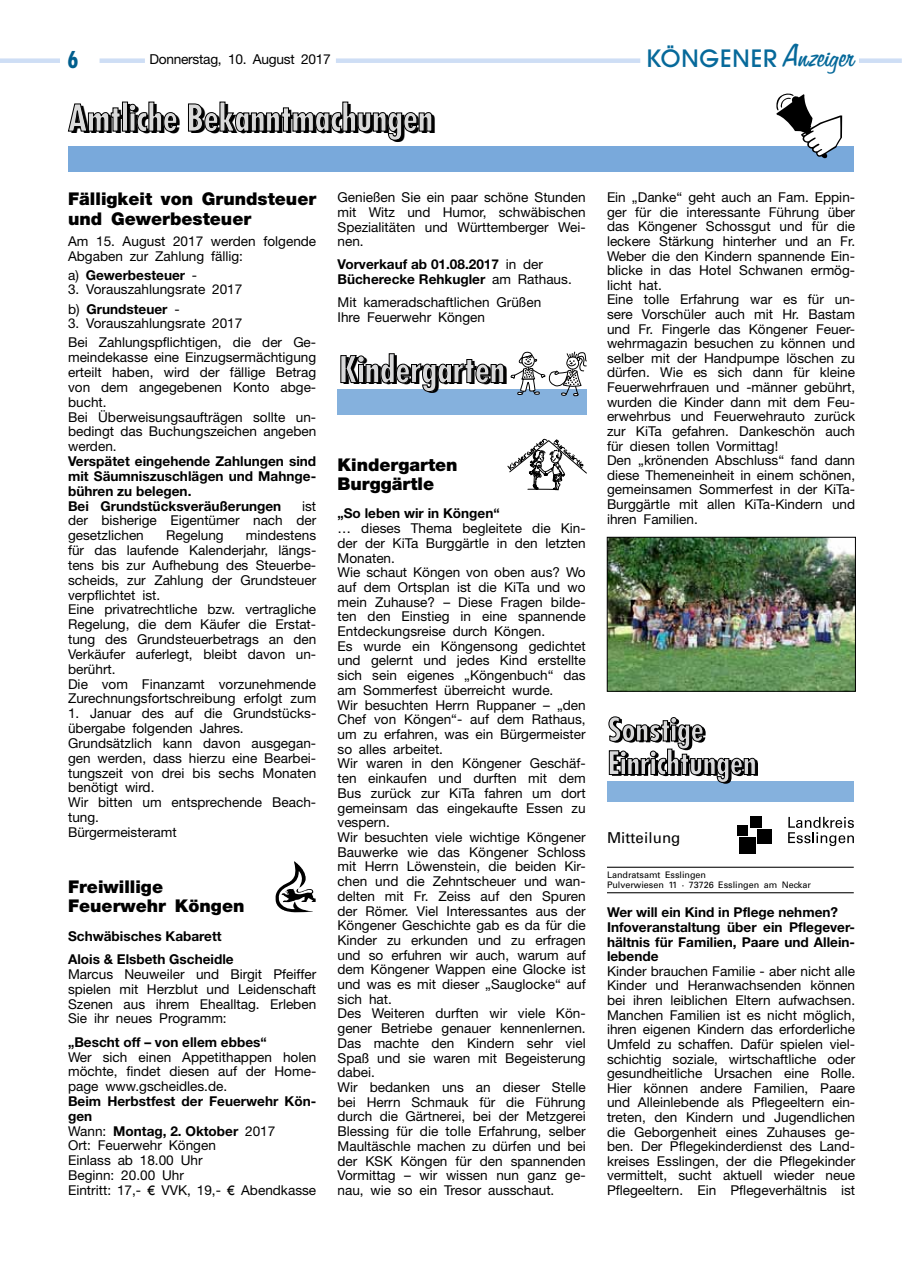
<style>
.page{position:relative;width:902px;height:1280px;background:#fff}
.page>*{position:absolute;margin:0;border:0;box-sizing:border-box;transform-origin:0 0}
.t1{font:700 condensed 36px "Futura";color:#000}
.t2{font:700 condensed 35.7px "Futura";color:#000}
.t3{font:700 condensed 25.5px "Futura T";color:#005e8d}
.t4{font:500 25.05px "Avant Garde BQ";letter-spacing:.02em;color:#06699a}
.t5{font:900 17.55px/19.6px "Helvetica Neue";color:#000}
.t6{font:15px "Univers";letter-spacing:.01em;color:#000}
.t7{font:13.65px/14.7px "Helvetica Neue";color:#000}
.t8{font:700 13.65px/14.9px "Helvetica Neue";color:#000}
.t9{font:13.65px "Helvetica Neue";letter-spacing:-.02em;color:#000}
.t10{font:9px/10.8px "Univers";color:#000}
.s1{font-family:"Freehand 575 BT Regular B";font-weight:400;font-size:36px}
.s2{font-weight:400}
.s3{font-weight:700}
.s4{font-family:"Gill Sans"}
</style>
<div class="page">
<div style="left:99px;top:58px;width:46px;height:5px;background:#cedef5"></div>
<div style="left:336px;top:58px;width:304px;height:5px;background:#cedef5"></div>
<div style="left:858px;top:58px;width:43px;height:5px;background:#cedef5"></div>
<div style="left:0;top:58px;width:60px;height:5px;background:#cedef5"></div>
<svg style="left:275px;top:861px;width:40px;height:51px"></svg>
<div style="left:337px;top:390px;width:249px;height:25px;background:#85b1dd"></div>
<svg style="left:340px;top:351px;width:246px;height:46px"></svg>
<svg style="left:507px;top:439px;width:79px;height:51px"></svg>
<img style="left:609px;top:539px;width:244px;height:150px">
<div style="left:607px;top:537px;width:248px;height:154px;border:1px solid #000"></div>
<div style="left:607px;top:781px;width:246px;height:20px;background:#85b1dd"></div>
<svg style="left:608px;top:717px;width:150px;height:67px"></svg>
<hr style="left:607px;top:867px;width:246px;height:1px;background:#000">
<hr style="left:607px;top:892px;width:246px;height:1px;background:#000">
<svg style="left:788px;top:817px;width:65px;height:29px"></svg>
<div style="left:737px;top:825px;width:11px;height:10px;background:#000"></div>
<div style="left:739px;top:837px;width:17px;height:16px;background:#000"></div>
<div style="left:757px;top:829px;width:14px;height:14px;background:#000"></div>
<div style="left:749px;top:816px;width:12px;height:11px;background:#000"></div>
<svg style="left:68px;top:104px;width:52px;height:27px"></svg>
<div style="left:122px;top:102px;width:6px;height:29px;border:1px solid #000"></div>
<svg style="left:129px;top:102px;width:48px;height:30px"></svg>
<svg style="left:188px;top:102px;width:244px;height:38px"></svg>
<div style="left:68px;top:146px;width:785px;height:26px;background:#79a9db"></div>
<svg style="left:776px;top:94px;width:66px;height:65px"></svg>
<h3 class="t3" style="left:68px;top:44px;width:13px">6</h3>
<p class="t9" style="left:149px;top:51px;width:183px">Donnerstag, 10. August 2017</p>
<h3 class="t4" style="left:647px;top:43px;width:210px">KÖNGENER <span class="s1">Anzeiger</span></h3>
<h1 class="t1" style="left:71px;top:96px;width:366px">Amtliche Bekanntmachungen</h1>
<p class="t5" style="left:68px;top:189px;width:250px">Fälligkeit von Grundsteuer und Gewerbesteuer</p>
<p class="t7" style="left:68px;top:233px;width:250px">Am 15. August 2017 werden folgende<br>Abgaben zur Zahlung fällig:</p>
<p class="t8" style="left:68px;top:267px;width:131px"><span class="s2">a)</span> Gewerbesteuer <span class="s2">-</span></p>
<p class="t7" style="left:68px;top:280px;width:176px;line-height:19px">3. Vorauszahlungsrate 2017 b) <span class="s3">Grundsteuer</span> -</p>
<p class="t7" style="left:68px;top:314px;width:250px;line-height:19px">3. Vorauszahlungsrate 2017<br>Bei Zahlungspflichtigen, die der Ge-</p>
<p class="t7" style="left:68px;top:350px;width:250px">meindekasse eine Einzugsermächtigung erteilt haben, wird der fällige Betrag von dem angegebenen Konto abge&shy;bucht.<br>Bei Überweisungsaufträgen sollte un&shy;bedingt das Buchungszeichen angeben werden.</p>
<p class="t8" style="left:68px;top:453px;width:250px">Verspätet eingehende Zahlungen sind mit Säumniszuschlägen und Mahnge&shy;bühren zu belegen.<br>Bei Grundstücksveräußerungen</p>
<p class="t7" style="left:68px;top:498px;width:250px;text-align:justify;text-indent:234px">ist der bisherige Eigentümer nach der gesetzlichen</p>
<p class="t7" style="left:68px;top:528px;width:250px;text-indent:178px">mindestens für das laufende Kalenderjahr, längs&shy;tens bis zur Aufhebung des Steuerbe&shy;scheids, zur Zahlung der Grundsteuer verpflichtet ist.<br>Eine privatrechtliche bzw. vertragliche<br>Regelung, die dem Käufer die Erstat&shy;tung des Grundsteuerbetrags an den<br>Verkäufer auferlegt, bleibt davon un&shy;berührt.<br>Die vom Finanzamt vorzunehmende<br>Zurechnungsfortschreibung erfolgt zum</p>
<p class="t7" style="left:68px;top:706px;width:250px">1. Januar des auf die Grundstücks&shy;übergabe folgenden Jahres.<br>Grundsätzlich kann davon ausgegan&shy;gen werden, dass hierzu eine Bearbei&shy;tungszeit von drei bis sechs Monaten benötigt wird.<br>Wir bitten um entsprechende Beach&shy;tung.<br>Bürgermeisteramt</p>
<p class="t7" style="left:166px;top:528px;width:59px">Regelung</p>
<p class="t5" style="left:68px;top:877px;width:178px;line-height:19.2px">Freiwillige<br>Feuerwehr Köngen</p>
<p class="t8" style="left:68px;top:924px;width:167px;line-height:23.4px">Schwäbisches Kabarett<br>Alois &amp; Elsbeth Gscheidle</p>
<p class="t7" style="left:68px;top:966px;width:250px;text-align:justify">Marcus Neuweiler und Birgit Pfeiffer spielen mit Herzblut und Leidenschaft Szenen aus ihrem Ehealltag. Erleben Sie ihr neues Programm:</p>
<p class="t8" style="left:68px;top:1034px;width:200px">„Bescht off – von ellem ebbes“</p>
<p class="t7" style="left:68px;top:1049px;width:250px;text-align:justify">Wer sich einen Appetithappen holen möchte, findet diesen auf der Home&shy;page www.gscheidles.de.</p>
<p class="t7" style="left:68px;top:1093px;width:250px"><span class="s3">Beim Herbstfest der Feuerwehr Kön&shy;gen<br></span>Wann: <span class="s3">Montag, 2. Oktober</span> 2017<br>Ort: Feuerwehr Köngen<br>Einlass ab 18.00 Uhr<br>Beginn: 20.00 Uhr<br>Eintritt: 17,- <span class="s4">€</span> VVK, 19,- <span class="s4">€</span> Abendkasse</p>
<p class="t7" style="left:337px;top:190px;width:250px;text-align:justify">Genießen Sie ein paar schöne Stunden mit Witz und Humor, schwäbischen Spezialitäten und Württemberger Wei&shy;nen.</p>
<p class="t8" style="left:337px;top:257px;width:236px">Vorverkauf ab 01.08.2017 <span class="s2">in der<br></span>Bücherecke Rehkugler <span class="s2">am Rathaus.</span></p>
<p class="t7" style="left:337px;top:295px;width:205px">Mit kameradschaftlichen Grüßen<br>Ihre Feuerwehr Köngen</p>
<h2 class="t2" style="left:342px;top:348px;width:167px">Kindergarten</h2>
<p class="t5" style="left:337px;top:455px;width:122px;line-height:19px">Kindergarten<br>Burggärtle</p>
<p class="t8" style="left:337px;top:506px;width:164px">„So leben wir in Köngen“</p>
<p class="t7" style="left:337px;top:521px;width:250px">… dieses Thema begleitete die Kin&shy;der der KiTa Burggärtle in den letzten<br>Monaten.<br>Wie schaut Köngen von oben aus? Wo auf dem Ortsplan ist die KiTa und wo mein Zuhause? – Diese Fragen bilde&shy;ten den Einstieg in eine spannende<br>Entdeckungsreise durch Köngen.<br>Es wurde ein Köngensong gedichtet und gelernt und jedes Kind erstellte sich sein eigenes „Köngenbuch“ das am Sommerfest überreicht wurde.<br>Wir besuchten Herrn Ruppaner – „den<br>Chef von Köngen“- auf dem Rathaus, um zu erfahren, was ein Bürgermeister so alles arbeitet.<br>Wir waren in den Köngener Geschäf&shy;ten einkaufen und durften mit dem<br>Bus zurück zur KiTa fahren um dort gemeinsam das eingekaufte Essen zu vespern.<br>Wir besuchten viele wichtige Köngener<br>Bauwerke wie das Köngener Schloss mit Herrn Löwenstein, die beiden Kir&shy;chen und die Zehntscheuer und wan&shy;delten mit Fr. Zeiss auf den Spuren der Römer. Viel Interessantes aus der<br>Köngener Geschichte gab es da für die<br>Kinder zu erkunden und zu erfragen und so erfuhren wir auch, warum auf dem Köngener Wappen eine Glocke ist und was es mit dieser „Sauglocke“ auf sich hat.<br>Des Weiteren durften wir viele Kön&shy;gener Betriebe genauer kennenlernen.<br>Das machte den Kindern sehr viel<br>Spaß und sie waren mit Begeisterung dabei.<br>Wir bedanken uns an dieser Stelle bei Herrn Schmauk für die Führung durch die Gärtnerei, bei der Metzgerei<br>Blessing für die tolle Erfahrung, selber<br>Maultäschle machen zu dürfen und bei der KSK Köngen für den spannenden<br>Vormittag – wir wissen nun ganz ge&shy;nau, wie so ein Tresor ausschaut.</p>
<p class="t7" style="left:607px;top:190px;width:250px">Ein „Danke“ geht auch an Fam. Eppin&shy;ger für die interessante Führung über das Köngener Schossgut und für die leckere Stärkung hinterher und an Fr.<br>Weber die den Kindern spannende Ein&shy;blicke in das Hotel Schwanen ermög&shy;licht hat.<br>Eine tolle Erfahrung war es für un&shy;sere Vorschüler auch mit Hr. Bastam und Fr. Fingerle das Köngener Feuer&shy;wehrmagazin besuchen zu können und selber mit der Handpumpe löschen zu dürfen. Wie es sich dann für kleine Feuerwehrfrauen und -männer gebührt, wurden die Kinder dann mit dem Feu&shy;erwehrbus und Feuerwehrauto zurück zur KiTa gefahren. Dankeschön auch für diesen tollen Vormittag!<br>Den „krönenden Abschluss“ fand dann diese Themeneinheit in einem schönen, gemeinsamen Sommerfest in der KiTa-Burggärtle mit allen KiTa-Kindern und ihren Familien.</p>
<p class="t6" style="left:607px;top:828px;width:75px">Mitteilung</p>
<p class="t10" style="left:607px;top:869px;width:205px">Landratsamt Esslingen<br>Pulverwiesen 11 · 73726 Esslingen am Neckar</p>
<p class="t8" style="left:607px;top:905px;width:250px">Wer will ein Kind in Pflege nehmen?<br>Infoveranstaltung über ein Pflegever&shy;hältnis für Familien, Paare und Allein&shy;lebende</p>
<p class="t7" style="left:607px;top:963px;width:250px;text-align:justify">Kinder brauchen Familie - aber nicht alle Kinder und Heranwachsenden können bei ihren leiblichen Eltern aufwachsen.<br>Manchen Familien ist es nicht möglich, ihren eigenen Kindern das erforderliche Umfeld zu schaffen. Dafür spielen viel&shy;schichtig soziale, wirtschaftliche oder gesundheitliche Ursachen eine Rolle.<br>Hier können andere Familien, Paare und Alleinlebende als Pflegeeltern ein&shy;treten, den Kindern und Jugendlichen die Geborgenheit eines Zuhauses ge&shy;ben. Der Pflegekinderdienst des Land&shy;kreises Esslingen, der die Pflegekinder vermittelt, sucht aktuell wieder neue Pflegeeltern. Ein Pflegeverhältnis ist</p>
</div>
